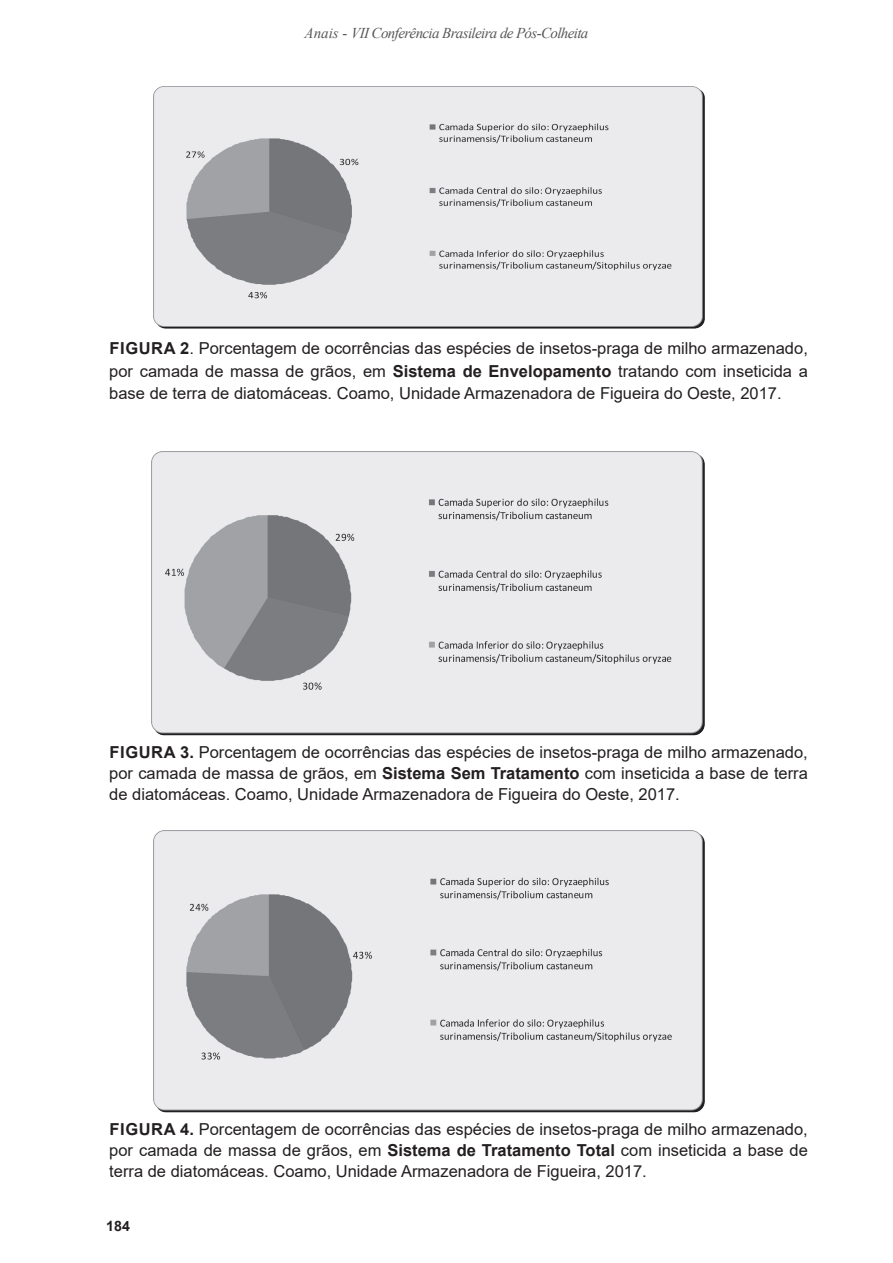
<style>
.page{position:relative;width:893px;height:1263px;background:#fff}
.page>*{position:absolute;margin:0;border:0;box-sizing:border-box;transform-origin:0 0}
._9_LEGENDA_TAB_FIG{font:16.5px/21px "Arial";color:#231f20;text-align:justify}
.t1{font:italic 15px "Times New Roman";letter-spacing:-.04em;color:#57585a}
.t2{font:700 14.25px "Arial";color:#231f20}
.s1{font-weight:700}
</style>
<div class="page">
<img style="left:153px;top:86px;width:552px;height:243px">
<img style="left:151px;top:451px;width:554px;height:285px">
<img style="left:153px;top:830px;width:552px;height:283px">
<p class="t1" style="left:305px;top:23px;width:285px">Anais - VII Conferência Brasileira de Pós-Colheita</p>
<p class="_9_LEGENDA_TAB_FIG" style="left:109px;top:337px;width:700px;line-height:22.5px"><span class="s1">FIGURA 2</span>. Porcentagem de ocorrências das espécies de insetos-praga de milho armazenado, por camada de massa de grãos, em <span class="s1">Sistema de Envelopamento</span> tratando com inseticida a base de terra de diatomáceas. Coamo, Unidade Armazenadora de Figueira do Oeste, 2017.</p>
<p class="_9_LEGENDA_TAB_FIG" style="left:109px;top:741px;width:700px"><span class="s1">FIGURA 3.</span> Porcentagem de ocorrências das espécies de insetos-praga de milho armazenado, por camada de massa de grãos, em <span class="s1">Sistema Sem Tratamento</span> com inseticida a base de terra de diatomáceas. Coamo, Unidade Armazenadora de Figueira do Oeste, 2017.</p>
<p class="_9_LEGENDA_TAB_FIG" style="left:109px;top:1118px;width:700px"><span class="s1">FIGURA 4.</span> Porcentagem de ocorrências das espécies de insetos-praga de milho armazenado, por camada de massa de grãos, em <span class="s1">Sistema de Tratamento Total</span> com inseticida a base de terra de diatomáceas. Coamo, Unidade Armazenadora de Figueira, 2017.</p>
<p class="t2" style="left:106px;top:1216px;width:25px">184</p>
</div>
